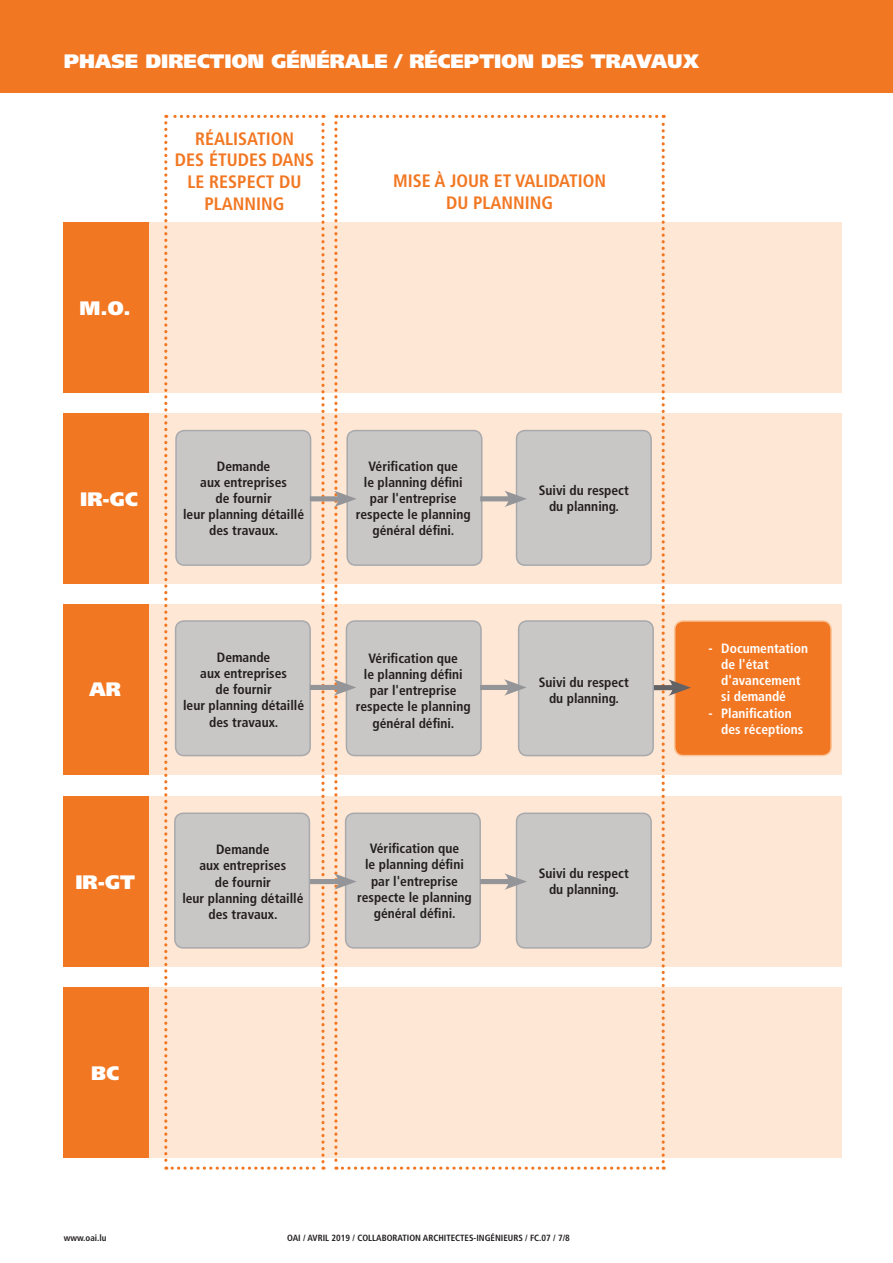
<style>
.page{position:relative;width:893px;height:1263px;background:#fff}
.page>*{position:absolute;margin:0;border:0;box-sizing:border-box;transform-origin:0 0}
.t1{font:900 19.5px "Frutiger LT Std";color:#fff}
.t2{font:700 condensed 18px/21.6px "Frutiger LT Std";color:#f27722;text-align:center}
.t3{font:700 condensed 13.5px/16.2px "Frutiger LT Std";color:#231f20;text-align:center}
.t4{font:700 condensed 13.5px/16.2px "Frutiger LT Std";color:#fff}
.t5{font:700 condensed 9px "Frutiger LT Std";color:#231f20}
</style>
<div class="page">
<div style="left:137px;top:605px;width:705px;height:170px;background:#fee7d4"></div>
<div style="left:137px;top:796px;width:705px;height:170px;background:#fee7d4"></div>
<div style="left:137px;top:414px;width:705px;height:170px;background:#fee7d4"></div>
<div style="left:0;top:0;width:893px;height:92px;background:#f27722"></div>
<div style="left:64px;top:605px;width:85px;height:170px;background:#f27722"></div>
<div style="left:137px;top:222px;width:705px;height:170px;background:#fee7d4"></div>
<div style="left:64px;top:222px;width:85px;height:170px;background:#f27722"></div>
<div style="left:137px;top:988px;width:705px;height:170px;background:#fee7d4"></div>
<div style="left:64px;top:414px;width:85px;height:170px;background:#f27722"></div>
<div style="left:64px;top:796px;width:85px;height:170px;background:#f27722"></div>
<div style="left:64px;top:988px;width:85px;height:170px;background:#f27722"></div>
<svg style="left:164px;top:115px;width:161px;height:1055px"></svg>
<div style="left:176px;top:621px;width:134px;height:134px;background:#c8c7c6;border-radius:9px"></div>
<div style="left:175px;top:620px;width:136px;height:136px;border:2px solid #a8a9ad;border-radius:9px"></div>
<div style="left:176px;top:431px;width:135px;height:134px;background:#c8c7c6;border-radius:9px"></div>
<div style="left:175px;top:430px;width:136px;height:136px;border:2px solid #a8a9ad;border-radius:9px"></div>
<div style="left:310px;top:496px;width:33px;height:5px;background:#939598"></div>
<div style="left:310px;top:685px;width:33px;height:5px;background:#939598"></div>
<div style="left:310px;top:879px;width:33px;height:5px;background:#939598"></div>
<div style="left:175px;top:813px;width:134px;height:135px;background:#c8c7c6;border-radius:9px"></div>
<div style="left:174px;top:812px;width:136px;height:136px;border:2px solid #a8a9ad;border-radius:9px"></div>
<div style="left:675px;top:621px;width:156px;height:134px;background:#f27722;border-radius:9px"></div>
<div style="left:674px;top:620px;width:158px;height:136px;border:2px solid #fac499;border-radius:9px"></div>
<svg style="left:334px;top:115px;width:357px;height:1055px"></svg>
<h1 class="t1" style="left:64px;top:49px;width:637px">PHASE DIRECTION GÉNÉRALE / RÉCEPTION DES TRAVAUX</h1>
<h1 class="t1" style="left:80px;top:296px;width:53px">M.O.</h1>
<h2 class="t2" style="left:175px;top:128px;width:141px">RÉALISATION<br>DES ÉTUDES DANS<br>LE RESPECT DU<br>PLANNING</h2>
<h2 class="t2" style="left:393px;top:170px;width:215px">MISE À JOUR ET VALIDATION<br>DU PLANNING</h2>
<h1 class="t1" style="left:80px;top:487px;width:59px">IR-GC</h1>
<h1 class="t1" style="left:90px;top:678px;width:33px">AR</h1>
<p class="t3" style="left:183px;top:458px;width:123px">Demande<br>aux entreprises<br>de fournir<br>leur planning détaillé des travaux.</p>
<p class="t3" style="left:183px;top:649px;width:123px">Demande<br>aux entreprises<br>de fournir<br>leur planning détaillé des travaux.</p>
<h1 class="t1" style="left:75px;top:870px;width:61px">IR-GT</h1>
<p class="t3" style="left:182px;top:841px;width:123px">Demande<br>aux entreprises<br>de fournir<br>leur planning détaillé des travaux.</p>
<p class="t3" style="left:356px;top:458px;width:116px">Vérification que<br>le planning défini par l'entreprise respecte le planning général défini.</p>
<p class="t3" style="left:356px;top:650px;width:116px">Vérification que<br>le planning défini par l'entreprise respecte le planning général défini.</p>
<p class="t3" style="left:357px;top:840px;width:116px">Vérification que<br>le planning défini par l'entreprise respecte le planning général défini.</p>
<h1 class="t1" style="left:91px;top:1061px;width:29px">BC</h1>
<p class="t3" style="left:539px;top:482px;width:91px">Suivi du respect du planning.</p>
<p class="t3" style="left:539px;top:674px;width:91px">Suivi du respect du planning.</p>
<p class="t3" style="left:539px;top:865px;width:91px">Suivi du respect du planning.</p>
<p class="t4" style="left:721px;top:640px;width:88px;text-indent:-13px">- Documentation de l'état d'avancement si demandé</p>
<p class="t4" style="left:721px;top:705px;width:84px;text-indent:-13px">- Planification des réceptions</p>
<p class="t5" style="left:64px;top:1233px;width:44px">www.oai.lu</p>
<p class="t5" style="left:287px;top:1233px;width:284px">OAI / AVRIL 2019 / COLLABORATION ARCHITECTES-INGÉNIEURS / FC.07 / 7/8</p>
</div>
